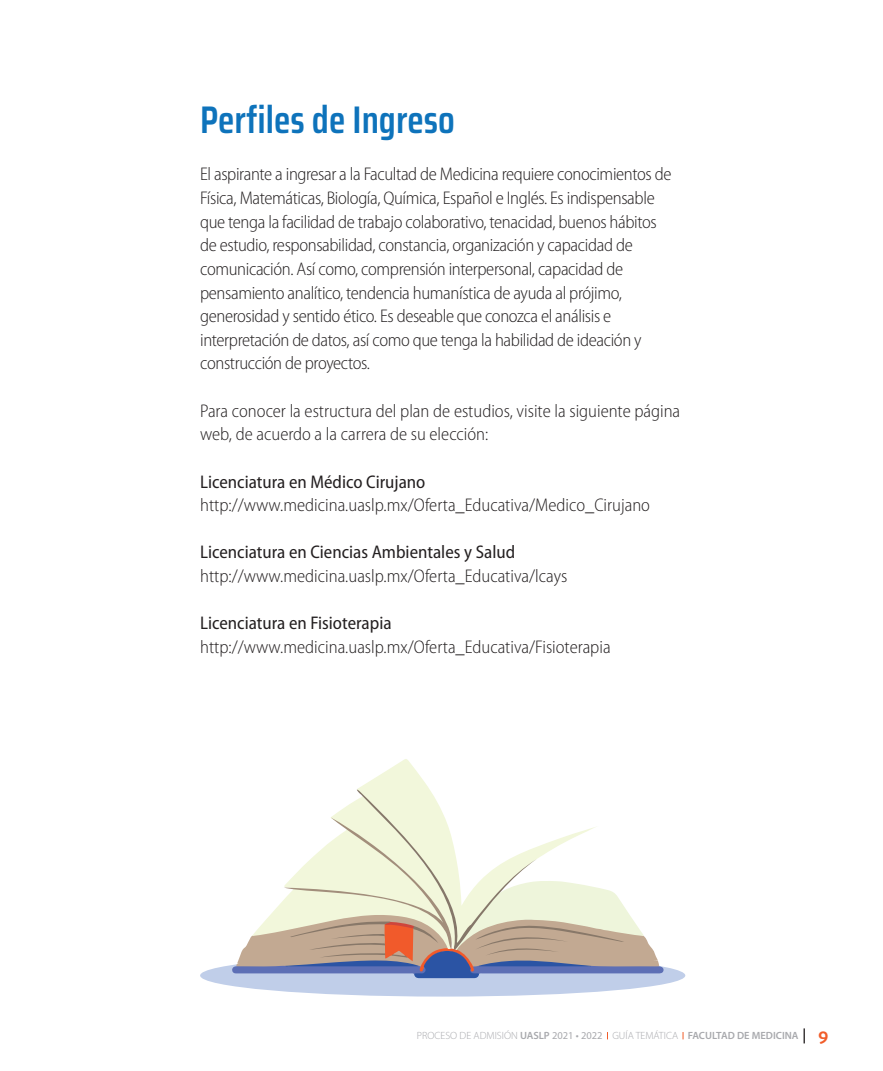
<style>
.page{position:relative;width:883px;height:1071px;background:#fff}
.page>*{position:absolute;margin:0;border:0;box-sizing:border-box;transform-origin:0 0}
.t1{font:600 38.5px "Saira Condensed";color:#0e73bb}
.t2{font:300 semi-condensed 18.38px/23.6px "Myriad Pro";letter-spacing:-.02em;color:#231f20}
.t3{font:300 semi-condensed 18.38px/23.6px "Myriad Pro";color:#231f20}
.t4{font:semi-condensed 18.38px "Myriad Pro";color:#231f20}
.t5{font:300 10.5px "Myriad Pro";color:#a8a9ad}
.s1{font-weight:600}
.s2{font-weight:400}
.s3{font-family:"Daxline Pro";font-weight:700;font-size:17.5px;color:#f15d2a}
</style>
<div class="page">
<svg style="left:803px;top:1028px;width:2px;height:15px"></svg>
<div style="left:200px;top:954px;width:485px;height:43px;background:#c0cee9;border-radius:50%"></div>
<svg style="left:361px;top:759px;width:67px;height:28px;fill:#f2f7dc"></svg>
<svg style="left:232px;top:787px;width:432px;height:191px"></svg>
<h1 class="t1" style="left:200px;top:91px;width:256px">Perfiles de Ingreso</h1>
<p class="t2" style="left:200px;top:162px;width:473px">El aspirante a ingresar a la Facultad de Medicina requiere conocimientos de Física, Matemáticas, Biología, Química, Español e Inglés. Es indispensable que tenga la facilidad de trabajo colaborativo, tenacidad, buenos hábitos de estudio, responsabilidad, constancia, organización y capacidad de comunicación. Así como, comprensión interpersonal, capacidad de pensamiento analítico, tendencia humanística de ayuda al prójimo, generosidad y sentido ético. Es deseable que conozca el análisis e interpretación de datos, así como que tenga la habilidad de ideación y construcción de proyectos.</p>
<p class="t3" style="left:200px;top:399px;width:482px">Para conocer la estructura del plan de estudios, visite la siguiente página web, de acuerdo a la carrera de su elección:</p>
<p class="t4" style="left:200px;top:470px;width:227px">Licenciatura en Médico Cirujano</p>
<p class="t3" style="left:200px;top:493px;width:451px">http://www.medicina.uaslp.mx/Oferta_Educativa/Medico_Cirujano</p>
<p class="t4" style="left:200px;top:541px;width:316px">Licenciatura en Ciencias Ambientales y Salud</p>
<p class="t3" style="left:200px;top:564px;width:369px">http://www.medicina.uaslp.mx/Oferta_Educativa/lcays</p>
<p class="t4" style="left:200px;top:612px;width:193px">Licenciatura en Fisioterapia</p>
<p class="t3" style="left:200px;top:635px;width:412px">http://www.medicina.uaslp.mx/Oferta_Educativa/Fisioterapia</p>
<p class="t5" style="left:417px;top:1030px;width:413px">PROCESO DE ADMISIÓN <span class="s1">UASLP</span> <span class="s2">2021 • 2022</span> GUÍA TEMÁTICA <span class="s1">FACULTAD DE MEDICINA</span> <span class="s3">9</span></p>
</div>
